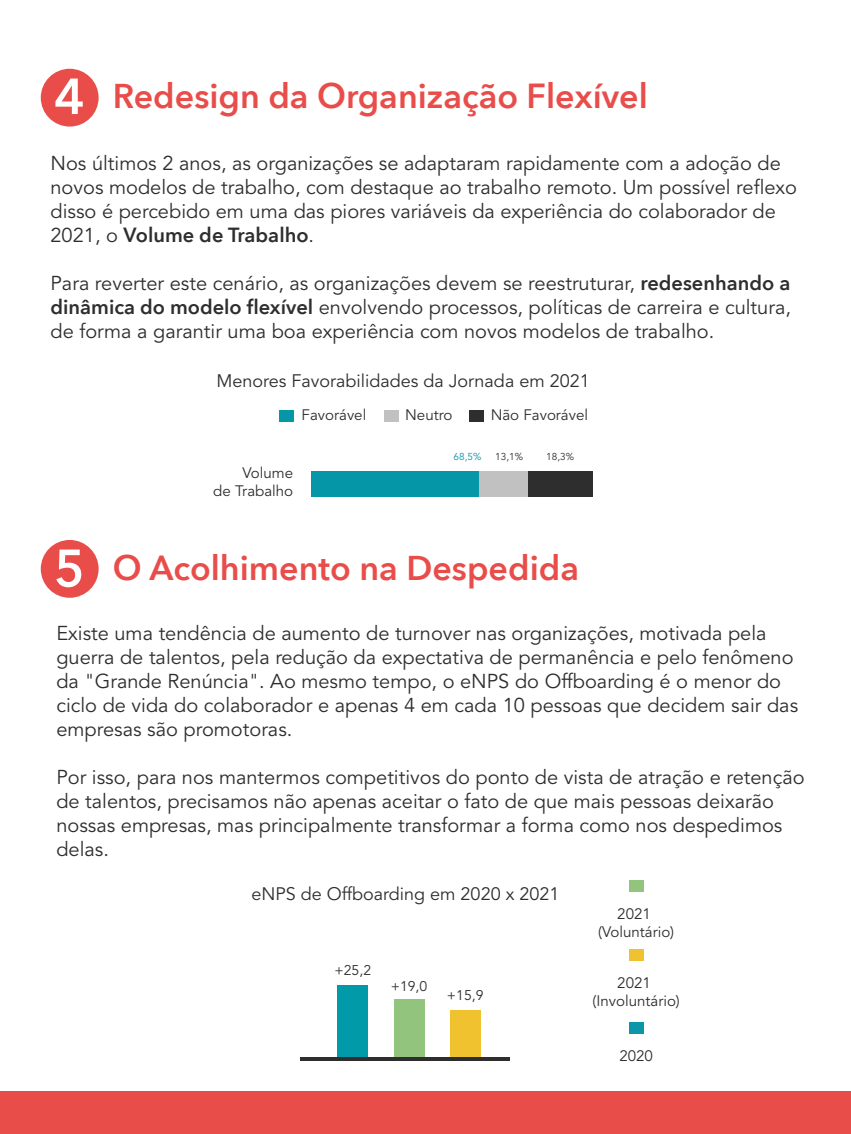
<style>
.page{position:relative;width:851px;height:1134px;background:#fff}
.page>*{position:absolute;margin:0;border:0;box-sizing:border-box;transform-origin:0 0}
.t1{font:600 34px "Avenir Next";color:#e94d4a}
.t2{font:20px/24px "Avenir LT Std";color:#2e2e2f}
.t3{font:600 20px "Avenir Next";color:#2e2e2f}
.t4{font:18px "Avenir LT Std";color:#2e2e2f}
.t5{font:15.2px/18.2px "Avenir LT Std";color:#2e2e2f;text-align:center}
.t6{font:14px "Avenir LT Std";color:#2e2e2f}
.t7{font:10px "Avenir LT Std";color:#2e2e2f}
.t8{font:10px "Avenir LT Std";color:#0597a7}
.s1{font-size:50.2px;color:#fff}
.s2{font-family:"Avenir LT Std";font-weight:400}
.s3{font-family:"Avenir Next";font-weight:600}
.s4{font-size:52px;color:#fff}
</style>
<div class="page">
<div style="left:0;top:1092px;width:850px;height:42px;background:#e94d4a"></div>
<div style="left:279px;top:410px;width:15px;height:11px;background:#0597a7"></div>
<div style="left:384px;top:410px;width:15px;height:11px;background:#c2c1c1"></div>
<div style="left:469px;top:410px;width:15px;height:11px;background:#2e2e2f"></div>
<div style="left:527px;top:471px;width:66px;height:25px;background:#2e2e2f"></div>
<div style="left:479px;top:471px;width:48px;height:25px;background:#c2c1c1"></div>
<div style="left:311px;top:471px;width:168px;height:25px;background:#0597a7"></div>
<div style="left:41px;top:69px;width:58px;height:58px;background:#e94d4a;border-radius:50%"></div>
<div style="left:41px;top:540px;width:58px;height:58px;background:#e94d4a;border-radius:50%"></div>
<div style="left:628px;top:949px;width:15px;height:12px;background:#f1c230"></div>
<div style="left:628px;top:880px;width:15px;height:12px;background:#93c47d"></div>
<div style="left:628px;top:1022px;width:15px;height:12px;background:#0b97a7"></div>
<div style="left:337px;top:985px;width:31px;height:75px;background:#009aa8"></div>
<div style="left:450px;top:1010px;width:30px;height:50px;background:#f1c230"></div>
<div style="left:394px;top:999px;width:30px;height:61px;background:#93c47d"></div>
<hr style="left:301px;top:1057px;width:209px;height:4px;background:#2e2e2f">
<h1 class="t1" style="left:54px;top:67px;width:595px"><span class="s1">4</span> Redesign da Organização Flexível</h1>
<p class="t2" style="left:50px;top:152px;width:748px">Nos últimos 2 anos, as organizações se adaptaram rapidamente com a adoção de novos modelos de trabalho, com destaque ao trabalho remoto. Um possível reflexo disso é percebido em uma das piores variáveis da experiência do colaborador de</p>
<p class="t3" style="left:50px;top:218px;width:265px"><span class="s2">2021, o</span> Volume de Trabalho<span class="s2">.</span></p>
<p class="t2" style="left:50px;top:272px;width:741px;text-align:justify">Para reverter este cenário, as organizações devem se reestruturar, <span class="s3">redesenhando a dinâmica do modelo flexível</span> envolvendo processos, políticas de carreira e cultura, de forma a garantir uma boa experiência com novos modelos de trabalho.</p>
<p class="t4" style="left:216px;top:370px;width:375px">Menores Favorabilidades da Jornada em 2021</p>
<p class="t5" style="left:301px;top:406px;width:66px">Favorável</p>
<p class="t5" style="left:405px;top:406px;width:49px">Neutro</p>
<p class="t5" style="left:490px;top:406px;width:99px">Não Favorável</p>
<p class="t5" style="left:213px;top:464px;width:82px;text-align:right">Volume<br>de Trabalho</p>
<p class="t8" style="left:453px;top:451px;width:29px">68,5%</p>
<p class="t7" style="left:495px;top:451px;width:29px">13,1%</p>
<p class="t7" style="left:546px;top:451px;width:29px">18,3%</p>
<h1 class="t1" style="left:54px;top:539px;width:526px"><span class="s4">5</span> O Acolhimento na Despedida</h1>
<p class="t2" style="left:56px;top:622px;width:743px">Existe uma tendência de aumento de turnover nas organizações, motivada pela guerra de talentos, pela redução da expectativa de permanência e pelo fenômeno da "Grande Renúncia". Ao mesmo tempo, o eNPS do Offboarding é o menor do ciclo de vida do colaborador e apenas 4 em cada 10 pessoas que decidem sair das empresas são promotoras.</p>
<p class="t2" style="left:56px;top:766px;width:749px">Por isso, para nos mantermos competitivos do ponto de vista de atração e retenção de talentos, precisamos não apenas aceitar o fato de que mais pessoas deixarão nossas empresas, mas principalmente transformar a forma como nos despedimos delas.</p>
<p class="t4" style="left:251px;top:883px;width:309px">eNPS de Offboarding em 2020 x 2021</p>
<p class="t6" style="left:334px;top:962px;width:38px">+25,2</p>
<p class="t6" style="left:390px;top:978px;width:38px">+19,0</p>
<p class="t6" style="left:447px;top:987px;width:38px">+15,9</p>
<p class="t5" style="left:598px;top:905px;width:78px">2021 (Voluntário)</p>
<p class="t5" style="left:592px;top:974px;width:89px">2021 (Involuntário)</p>
<p class="t5" style="left:619px;top:1047px;width:35px">2020</p>
</div>
